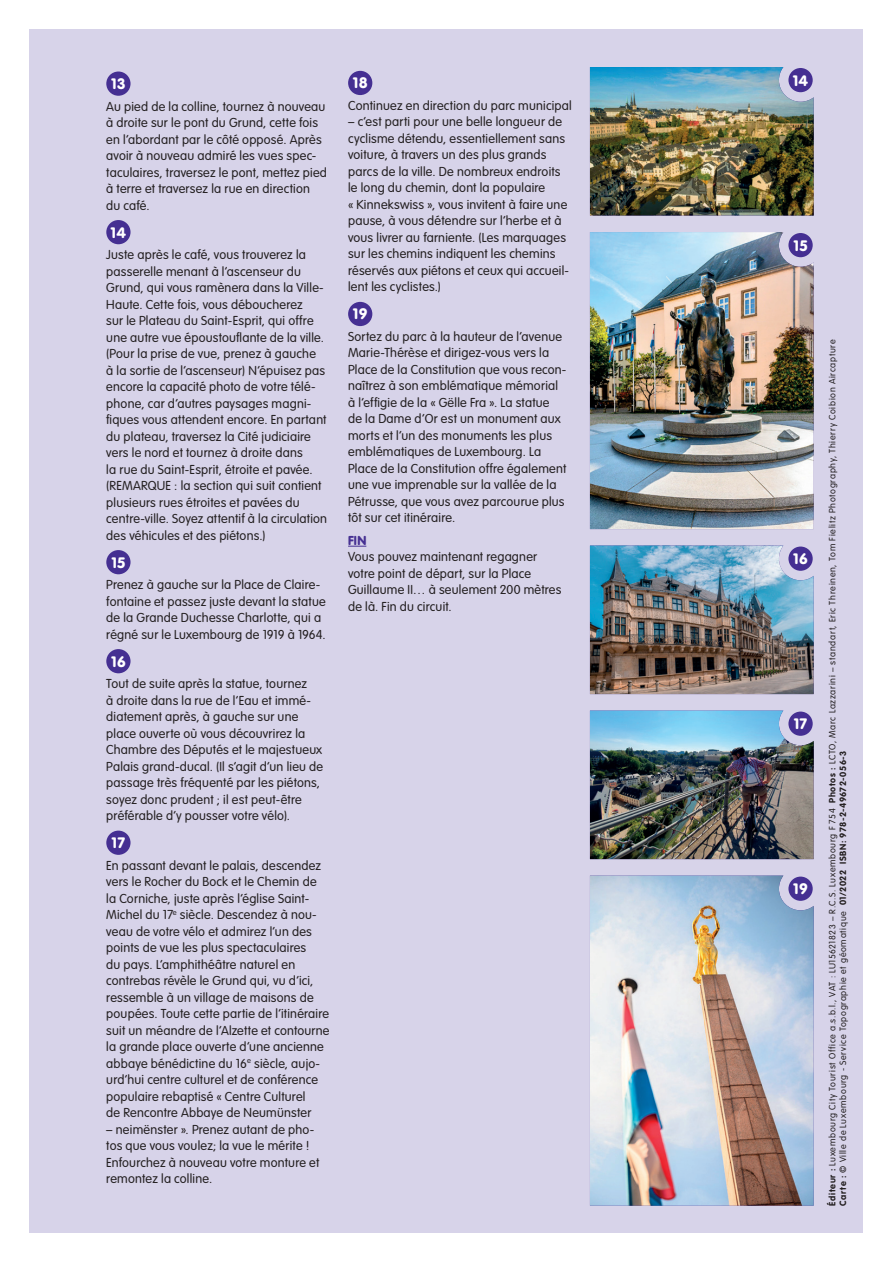
<style>
.page{position:relative;width:893px;height:1263px;background:#fff}
.page>*{position:absolute;margin:0;border:0;box-sizing:border-box;transform-origin:0 0}
.t1{font:900 15px "VAG Rounded";letter-spacing:.06em;color:#fff}
.t2{font:300 12.75px/16.5px "VAG Rounded Std";letter-spacing:.015em;color:#231f20}
.t3{font:900 12.75px "VAG Rounded Std";color:#452f92}
.t4{font:300 9px/10.5px "VAG Rounded Std";letter-spacing:.075em;color:#231f20}
.s1{font-weight:700}
</style>
<div class="page">
<div style="left:30px;top:30px;width:833px;height:1203px;background:#d7d3e9"></div>
<div style="left:106px;top:72px;width:25px;height:24px;background:#452f92;border-radius:50%"></div>
<div style="left:106px;top:220px;width:25px;height:24px;background:#452f92;border-radius:50%"></div>
<div style="left:106px;top:550px;width:25px;height:24px;background:#452f92;border-radius:50%"></div>
<div style="left:106px;top:649px;width:25px;height:24px;background:#452f92;border-radius:50%"></div>
<div style="left:106px;top:831px;width:25px;height:24px;background:#452f92;border-radius:50%"></div>
<svg style="left:348px;top:546px;width:18px;height:1px"></svg>
<div style="left:348px;top:71px;width:24px;height:24px;background:#452f92;border-radius:50%"></div>
<div style="left:348px;top:302px;width:24px;height:24px;background:#452f92;border-radius:50%"></div>
<img style="left:590px;top:67px;width:224px;height:149px">
<img style="left:590px;top:232px;width:224px;height:297px">
<img style="left:590px;top:546px;width:224px;height:148px">
<img style="left:590px;top:711px;width:224px;height:148px">
<img style="left:590px;top:876px;width:224px;height:330px">
<p class="t1" style="left:112px;top:75px;width:15px">13</p>
<p class="t2" style="left:106px;top:98px;width:222px">Au pied de la colline, tournez à nouveau à droite sur le pont du Grund, cette fois en l’abordant par le côté opposé. Après avoir à nouveau admiré les vues spec&shy;taculaires, traversez le pont, mettez pied à terre et traversez la rue en direction du café.</p>
<p class="t1" style="left:111px;top:223px;width:17px">14</p>
<p class="t2" style="left:106px;top:247px;width:222px">Juste après le café, vous trouverez la passerelle menant à l’ascenseur du Grund, qui vous ramènera dans la Ville-Haute. Cette fois, vous déboucherez<br>sur le Plateau du Saint-Esprit, qui offre une autre vue époustouflante de la ville. (Pour la prise de vue, prenez à gauche<br>à la sortie de l’ascenseur) N’épuisez pas encore la capacité photo de votre télé&shy;phone, car d’autres paysages magni&shy;fiques vous attendent encore. En partant du plateau, traversez la Cité judiciaire vers le nord et tournez à droite dans<br>la rue du Saint-Esprit, étroite et pavée. (REMARQUE : la section qui suit contient plusieurs rues étroites et pavées du centre-ville. Soyez attentif à la circulation des véhicules et des piétons.)</p>
<p class="t1" style="left:112px;top:553px;width:15px">15</p>
<p class="t2" style="left:106px;top:577px;width:221px">Prenez à gauche sur la Place de Claire&shy;fontaine et passez juste devant la statue de la Grande Duchesse Charlotte, qui a régné sur le Luxembourg de 1919 à 1964.</p>
<p class="t1" style="left:111px;top:652px;width:15px">16</p>
<p class="t2" style="left:106px;top:676px;width:218px">Tout de suite après la statue, tournez<br>à droite dans la rue de l’Eau et immé&shy;diatement après, à gauche sur une place ouverte où vous découvrirez la Chambre des Députés et le majestueux Palais grand-ducal. (Il s’agit d’un lieu de passage très fréquenté par les piétons, soyez donc prudent ; il est peut-être préférable d’y pousser votre vélo).</p>
<p class="t1" style="left:112px;top:834px;width:15px">17</p>
<p class="t2" style="left:106px;top:857px;width:225px">En passant devant le palais, descendez vers le Rocher du Bock et le Chemin de la Corniche, juste après l’église Saint-Michel du 17<sup>e</sup> siècle. Descendez à nou&shy;veau de votre vélo et admirez l’un des points de vue les plus spectaculaires<br>du pays. L’amphithéâtre naturel en contrebas révèle le Grund qui, vu d’ici, ressemble à un village de maisons de poupées. Toute cette partie de l’itinéraire suit un méandre de l’Alzette et contourne la grande place ouverte d’une ancienne abbaye bénédictine du 16<sup>e</sup> siècle, aujo&shy;urd’hui centre culturel et de conférence populaire rebaptisé « Centre Culturel<br>de Rencontre Abbaye de Neumünster</p>
<p class="t2" style="left:106px;top:1121px;width:215px">– neimënster ». Prenez autant de pho&shy;tos que vous voulez; la vue le mérite !<br>Enfourchez à nouveau votre monture et remontez la colline.</p>
<p class="t1" style="left:353px;top:74px;width:16px">18</p>
<p class="t2" style="left:348px;top:98px;width:225px">Continuez en direction du parc municipal</p>
<p class="t2" style="left:348px;top:114px;width:222px">– c’est parti pour une belle longueur de cyclisme détendu, essentiellement sans voiture, à travers un des plus grands parcs de la ville. De nombreux endroits le long du chemin, dont la populaire<br>« Kinnekswiss », vous invitent à faire une pause, à vous détendre sur l’herbe et à vous livrer au farniente. (Les marquages sur les chemins indiquent les chemins réservés aux piétons et ceux qui accueil&shy;lent les cyclistes.)</p>
<p class="t1" style="left:353px;top:305px;width:15px">19</p>
<p class="t2" style="left:348px;top:329px;width:220px">Sortez du parc à la hauteur de l’avenue Marie-Thérèse et dirigez-vous vers la Place de la Constitution que vous recon&shy;naîtrez à son emblématique mémorial à l’effigie de la « Gëlle Fra ». La statue de la Dame d’Or est un monument aux morts et l’un des monuments les plus emblématiques de Luxembourg. La Place de la Constitution offre également une vue imprenable sur la vallée de la Pétrusse, que vous avez parcourue plus tôt sur cet itinéraire.</p>
<p class="t3" style="left:348px;top:533px;width:20px">FIN</p>
<p class="t2" style="left:348px;top:549px;width:215px">Vous pouvez maintenant regagner votre point de départ, sur la Place<br>Guillaume II… à seulement 200 mètres de là. Fin du circuit.</p>
<p class="t1" style="left:793px;top:71px;width:17px">14</p>
<p class="t1" style="left:794px;top:236px;width:15px">15</p>
<p class="t1" style="left:794px;top:550px;width:15px">16</p>
<p class="t1" style="left:794px;top:715px;width:15px">17</p>
<p class="t1" style="left:794px;top:880px;width:15px">19</p>
<p class="t4" style="left:827px;top:1206px;width:867px;rotate:-90deg"><span class="s1">Éditeur :</span> Luxembourg City Tourist Office a.s.b.l., VAT : LU15621823 – R.C.S. Luxembourg F 754 <span class="s1">Photos :</span> LCTO, Marc Lazzarini – standart, Eric Threinen, Tom Fielitz Photography, Thierry Coibion Aircapture<br><span class="s1">Carte :</span> © Ville de Luxembourg - Service Topographie et géomatique <span class="s1">01/2022 ISBN: 978-2-49672-056-3</span></p>
</div>
